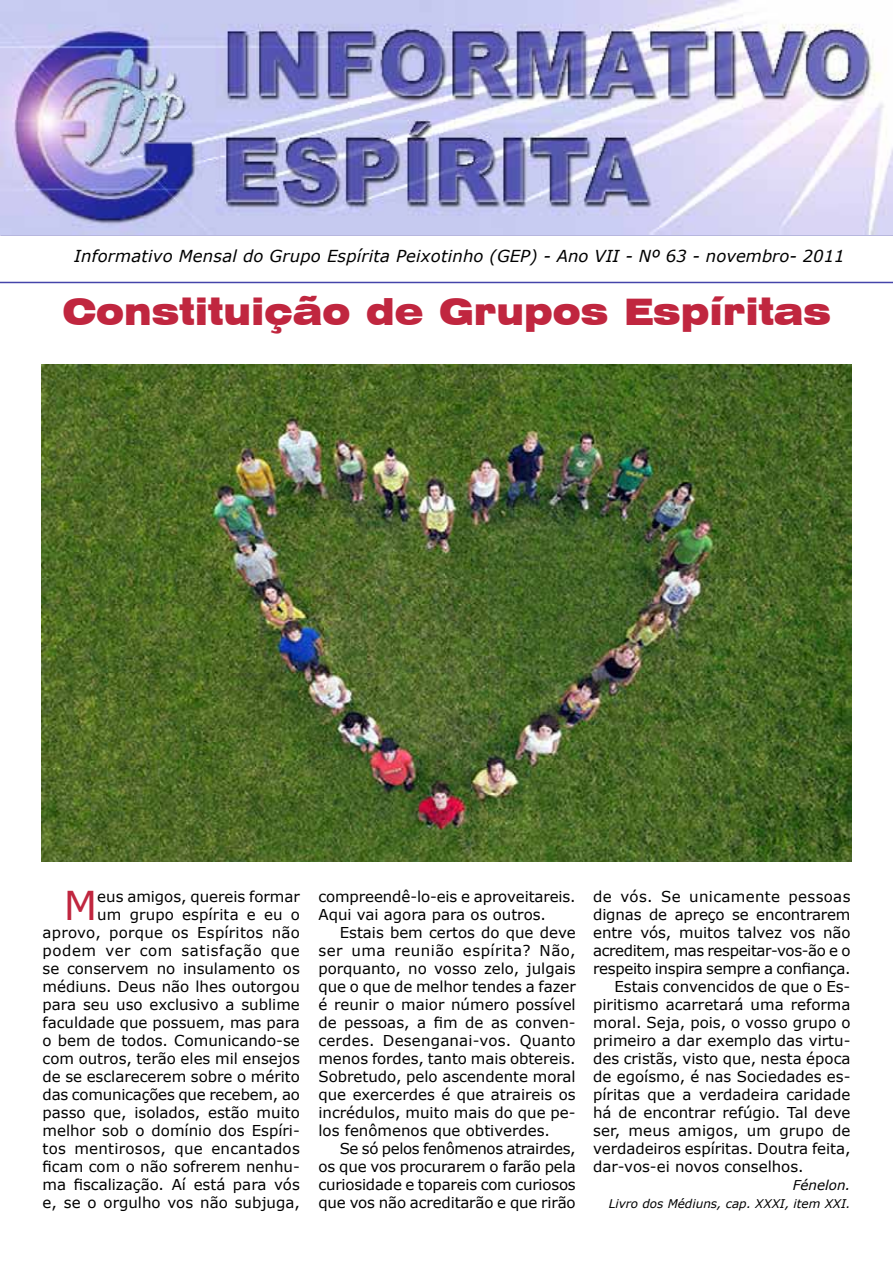
<style>
.page{position:relative;width:893px;height:1263px;background:#fff}
.page>*{position:absolute;margin:0;border:0;box-sizing:border-box;transform-origin:0 0}
.t1{font:39.75px "Verdana";color:#c0263f}
.t2{font:900 expanded 36.6px "Swiss 721 BT";color:#c0263f;scale:.9 1}
.t3{font:italic 16.5px "Verdana";letter-spacing:.01em;color:#000}
.t4{font:15px/18px "Verdana";color:#000;text-align:justify}
.t5{font:15px "Verdana";letter-spacing:-.02em;color:#000}
.t6{font:15px "Verdana";letter-spacing:-.025em;color:#000}
.t7{font:15px "Verdana";letter-spacing:.02em;color:#000}
.t8{font:italic 13.5px "Verdana";color:#000}
.t9{font:italic 12px "Verdana";color:#000}
</style>
<div class="page">
<hr style="left:0;top:282px;width:893px;height:1px;background:#44a">
<img style="left:0;top:0;width:893px;height:235px">
<img style="left:41px;top:364px;width:811px;height:498px">
<p class="t3" style="left:74px;top:246px;width:772px">Informativo Mensal do Grupo Espírita Peixotinho (GEP) - Ano VII - Nº 63 - novembro- 2011</p>
<h2 class="t2" style="left:62px;top:290px;width:856px">Constituição de Grupos Espíritas</h2>
<p class="t4" style="left:43px;top:887px;width:259px;text-align:right">eus amigos, quereis formar<br>um grupo espírita e eu o aprovo, porque os Espíritos não podem ver com satisfação que se conservem no insulamento os médiuns. Deus não lhes outorgou para seu uso exclusivo a sublime faculdade que possuem, mas para o bem de todos. Comunicando-se com outros, terão eles mil ensejos de se esclarecerem sobre o mérito das comunicações que recebem, ao passo que, isolados, estão muito melhor sob o domínio dos Espíri&shy;tos mentirosos, que encantados ficam com o não sofrerem nenhu&shy;ma fiscalização. Aí está para vós e, se o orgulho vos não subjuga,</p>
<p class="t4" style="left:318px;top:887px;width:259px">compreendê-lo-eis e aproveitareis.<br>Aqui vai agora para os outros.</p>
<h1 class="t1" style="left:64px;top:880px;width:35px">M</h1>
<p class="t4" style="left:318px;top:923px;width:259px;text-indent:21px">Estais bem certos do que deve ser uma reunião espírita? Não, porquanto, no vosso zelo, julgais que o que de melhor tendes a fazer é reunir o maior número possível de pessoas, a fim de as conven&shy;cerdes. Desenganai-vos. Quanto menos fordes, tanto mais obtereis.<br>Sobretudo, pelo ascendente moral que exercerdes é que atraireis os incrédulos, muito mais do que pe&shy;los fenômenos que obtiverdes.</p>
<p class="t4" style="left:318px;top:1139px;width:259px;text-indent:21px">Se só pelos fenômenos atrairdes, os que vos procurarem o farão pela curiosidade e topareis com curiosos que vos não acreditarão e que rirão</p>
<p class="t7" style="left:593px;top:887px;width:259px">de vós. Se unicamente pessoas</p>
<p class="t4" style="left:593px;top:905px;width:259px">dignas de apreço se encontrarem</p>
<p class="t4" style="left:593px;top:923px;width:259px">entre vós, muitos talvez vos não</p>
<p class="t6" style="left:593px;top:941px;width:259px">acreditem, mas respeitar-vos-ão e o</p>
<p class="t5" style="left:593px;top:959px;width:259px">respeito inspira sempre a confiança.</p>
<p class="t4" style="left:614px;top:977px;width:238px">Estais convencidos de que o Es-</p>
<p class="t4" style="left:593px;top:995px;width:259px">piritismo acarretará uma reforma</p>
<p class="t4" style="left:593px;top:1013px;width:259px">moral. Seja, pois, o vosso grupo o</p>
<p class="t4" style="left:593px;top:1031px;width:259px">primeiro a dar exemplo das virtu-</p>
<p class="t4" style="left:593px;top:1049px;width:259px">des cristãs, visto que, nesta época</p>
<p class="t4" style="left:593px;top:1067px;width:259px">de egoísmo, é nas Sociedades es-</p>
<p class="t4" style="left:593px;top:1085px;width:259px">píritas que a verdadeira caridade</p>
<p class="t4" style="left:593px;top:1103px;width:259px">há de encontrar refúgio. Tal deve</p>
<p class="t4" style="left:593px;top:1121px;width:259px">ser, meus amigos, um grupo de</p>
<p class="t4" style="left:593px;top:1139px;width:259px">verdadeiros espíritas. Doutra feita,</p>
<p class="t4" style="left:593px;top:1157px;width:212px">dar-vos-ei novos conselhos.</p>
<p class="t8" style="left:793px;top:1177px;width:59px">Fénelon.</p>
<p class="t9" style="left:609px;top:1196px;width:243px">Livro dos Médiuns, cap. XXXI, item XXI.</p>
</div>
